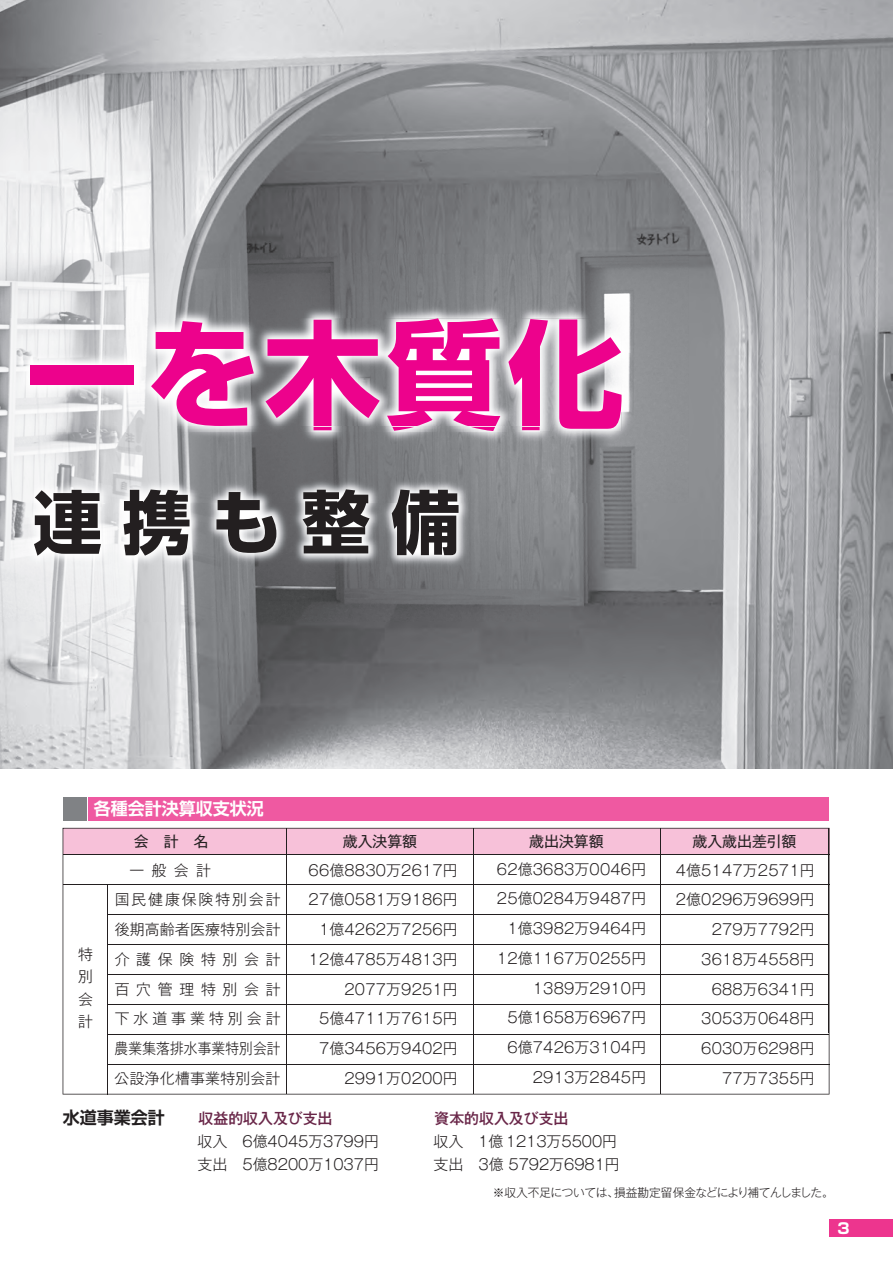
<style>
.page{position:relative;width:893px;height:1263px;background:#fff}
.page>*{position:absolute;margin:0;border:0;box-sizing:border-box;transform-origin:0 0}
.t1{font:116.85px "Shin Go Pro Bold 90 pv RKSJ H";letter-spacing:.04em;color:#ed028c}
.t2{font:69px "Shin Go Pro Bold 90 pv RKSJ H";letter-spacing:.295em;color:#231f20}
.t3{font:16.95px "Shin Go Pro De Bold 90 pv RKSJ H";color:#fff}
.t4{font:16.95px "Shin Go Pro De Bold 90 pv RKSJ H";color:#231f20}
.t5{font:14.85px/29.7px "Gothic MB101 Pro Light 90 pv RKSJ H";letter-spacing:-.295em;color:#231f20;text-align:right}
.t6{font:14.85px/29.7px "Gothic MB101 Pro Light 90 pv RKSJ H";letter-spacing:-.15em;color:#231f20;text-align:justify}
.t7{font:14.85px/23.4px "Gothic MB101 Pro Light 90 pv RKSJ H";color:#231f20}
.t8{font:14.85px "Gothic MB101 Pro Regular 90 pv RKSJ H";color:#231f20}
.t9{font:14.85px "Gothic MB101 Pro Medium 90 pv RKSJ H";color:#692648}
.t10{font:14.85px/22.4px "Gothic MB101 Pro Light 90 pv RKSJ V";color:#231f20;text-align:justify}
.t11{font:14.85px "Shin Go Pro Bold 90 pv RKSJ H";color:#fff}
.t12{font:11.7px "Gothic MB101 Pro Light 90 pv RKSJ H";letter-spacing:-.03em;color:#231f20}
</style>
<div class="page">
<img style="left:0;top:0;width:893px;height:769px">
<div style="left:829px;top:1220px;width:64px;height:17px;background:#ed358e"></div>
<img style="left:0;top:254px;width:372px;height:64px">
<img style="left:372px;top:254px;width:316px;height:99px">
<img style="left:584px;top:353px;width:104px;height:150px">
<img style="left:540px;top:431px;width:44px;height:72px">
<img style="left:0;top:318px;width:298px;height:109px">
<img style="left:298px;top:318px;width:323px;height:113px">
<img style="left:0;top:427px;width:540px;height:194px">
<img style="left:314px;top:427px;width:226px;height:4px">
<div style="left:89px;top:797px;width:740px;height:24px;background:#ef59a1"></div>
<svg style="left:63px;top:828px;width:766px;height:266px"></svg>
<hr style="left:286px;top:828px;width:1px;height:266px;background:#231f20">
<hr style="left:473px;top:828px;width:1px;height:266px;background:#231f20">
<hr style="left:660px;top:828px;width:1px;height:266px;background:#231f20">
<hr style="left:828px;top:828px;width:1px;height:205px;background:#231f20">
<hr style="left:63px;top:854px;width:766px;height:1px;background:#231f20">
<hr style="left:63px;top:884px;width:766px;height:1px;background:#231f20">
<hr style="left:108px;top:914px;width:721px;height:1px;background:#231f20">
<hr style="left:108px;top:944px;width:721px;height:1px;background:#231f20">
<hr style="left:108px;top:974px;width:721px;height:1px;background:#231f20">
<hr style="left:108px;top:1004px;width:721px;height:1px;background:#231f20">
<hr style="left:108px;top:1034px;width:721px;height:1px;background:#231f20">
<hr style="left:108px;top:1064px;width:721px;height:1px;background:#231f20">
<div style="left:63px;top:797px;width:23px;height:24px;background:#808285"></div>
<hr style="left:107px;top:885px;width:1px;height:209px;background:#231f20">
<h1 class="t1" style="left:23px;top:282px;width:603px">ーを木質化</h1>
<h2 class="t2" style="left:33px;top:468px;width:429px">連携も整備</h2>
<p class="t3" style="left:94px;top:795px;width:172px">各種会計決算収支状況</p>
<p class="t8" style="left:134px;top:829px;width:76px">会　計　名</p>
<p class="t8" style="left:343px;top:829px;width:76px">歳入決算額</p>
<p class="t8" style="left:529px;top:829px;width:76px">歳出決算額</p>
<p class="t8" style="left:692px;top:829px;width:105px">歳入歳出差引額</p>
<p class="t10" style="left:78px;top:941px;width:16px">特別会計</p>
<p class="t6" style="left:129px;top:853px;width:83px">一般会計</p>
<p class="t6" style="left:115px;top:883px;width:167px">国民健康保険特別会計後期高齢者医療特別会計介護保険特別会計百穴管理特別会計下水道事業特別会計農業集落排水事業特別会計公設浄化槽事業特別会計</p>
<p class="t5" style="left:306px;top:853px;width:153px">６６億８８３０万２６１７円<br>２７億０５８１万９１８６円<br>１億４２６２万７２５６円<br>１２億４７８５万４８１３円<br>２０７７万９２５１円<br>５億４７１１万７６１５円<br>７億３４５６万９４０２円<br>２９９１万０２００円</p>
<p class="t5" style="left:495px;top:852px;width:153px">６２億３６８３万００４６円<br>２５億０２８４万９４８７円<br>１億３９８２万９４６４円<br>１２億１１６７万０２５５円<br>１３８９万２９１０円<br>５億１６５８万６９６７円<br>６億７４２６万３１０４円<br>２９１３万２８４５円</p>
<p class="t5" style="left:616px;top:853px;width:200px">　　 　４億５１４７万２５７１円<br>２億０２９６万９６９９円<br>２７９万７７９２円<br>３６１８万４５５８円<br>６８８万６３４１円<br>３０５３万０６４８円<br>６０３０万６２９８円<br>７７万７３５５円</p>
<p class="t4" style="left:63px;top:1104px;width:104px">水道事業会計</p>
<p class="t9" style="left:199px;top:1106px;width:135px">収益的収入及び支出</p>
<p class="t7" style="left:198px;top:1127px;width:183px">収入　６億4045万3799円支出　５億8200万1037円</p>
<p class="t9" style="left:435px;top:1106px;width:135px">資本的収入及び支出</p>
<p class="t7" style="left:434px;top:1127px;width:188px">収入　1億 1213万5500円支出　３億 5792万6981円</p>
<p class="t12" style="left:493px;top:1183px;width:343px">※収入不足については、損益勘定留保金などにより補てんしました。</p>
<p class="t11" style="left:838px;top:1216px;width:14px">3</p>
</div>
